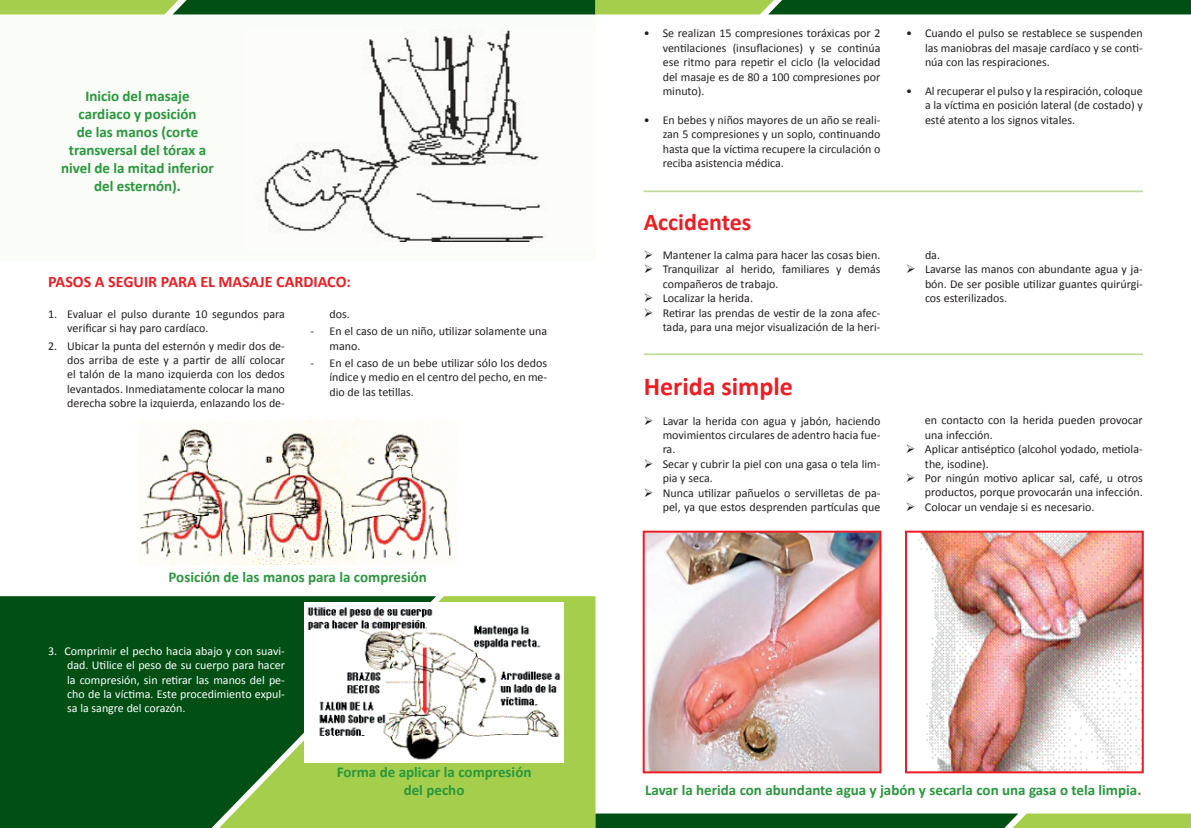
<style>
.page{position:relative;width:1191px;height:828px;background:#fff}
.page>*{position:absolute;margin:0;border:0;box-sizing:border-box;transform-origin:0 0}
.t1{font:700 26px "Calibri";color:#ee1d23}
.t2{font:700 24px "Calibri";color:#ee1d23}
.t3{font:700 16px "Calibri";color:#ee1d23}
.t4{font:700 15px/18px "Calibri";color:#2a973d;text-align:center}
.t5{font:12px/14.4px "Calibri";color:#231f20;text-align:justify}
.t6{font:12px/14.4px "Calibri";color:#fff;text-align:justify}
</style>
<div class="page">
<div style="left:0;top:0;width:595px;height:261px;background:#f9fcf7"></div>
<div style="left:242px;top:28px;width:353px;height:223px;background:#fff"></div>
<div style="left:0;top:596px;width:219px;height:232px;background:#004f14"></div>
<svg style="left:219px;top:596px;width:376px;height:232px;fill:#a4ce4c"></svg>
<svg style="left:0;top:0;width:1191px;height:14px"></svg>
<svg style="left:595px;top:813px;width:596px;height:15px"></svg>
<img style="left:138px;top:420px;width:319px;height:145px">
<img style="left:257px;top:28px;width:287px;height:214px">
<img style="left:304px;top:602px;width:259px;height:160px">
<hr style="left:643px;top:190px;width:499px;height:2px;background:#bedd9b">
<hr style="left:643px;top:353px;width:499px;height:2px;background:#bedd9b">
<img style="left:918px;top:533px;width:222px;height:237px">
<div style="left:905px;top:530px;width:238px;height:243px;border:2px solid #ee1d23"></div>
<img style="left:645px;top:533px;width:233px;height:237px">
<div style="left:642px;top:530px;width:239px;height:243px;border:2px solid #ee1d23"></div>
<p class="t4" style="left:61px;top:87px;width:154px">Inicio del masaje cardiaco y posición<br>de las manos (corte transversal del tórax a nivel de la mitad inferior del esternón).</p>
<h3 class="t3" style="left:48px;top:271px;width:304px">PASOS A SEGUIR PARA EL MASAJE CARDIACO:</h3>
<p class="t5" style="left:67px;top:307px;width:219px;text-indent:-19px">1. Evaluar el pulso durante 10 segundos para verificar si hay paro cardíaco.</p>
<p class="t5" style="left:67px;top:338px;width:219px;text-indent:-19px">2. Ubicar la punta del esternón y medir dos de&shy;dos arriba de este y a partir de allí colocar el talón de la mano izquierda con los dedos levantados. Inmediatamente colocar la mano derecha sobre la izquierda, enlazando los de-</p>
<p class="t5" style="left:329px;top:307px;width:22px">dos.</p>
<p class="t5" style="left:329px;top:324px;width:219px;text-indent:-19px">- En el caso de un niño, utilizar solamente una mano.</p>
<p class="t5" style="left:329px;top:356px;width:219px;text-indent:-19px">- En el caso de un bebe utilizar sólo los dedos índice y medio en el centro del pecho, en me&shy;dio de las tetillas.</p>
<p class="t4" style="left:169px;top:568px;width:260px">Posición de las manos para la compresión</p>
<p class="t6" style="left:67px;top:643px;width:219px;text-indent:-19px">3. Comprimir el pecho hacia abajo y con suavi&shy;dad. Utilice el peso de su cuerpo para hacer la compresión, sin retirar las manos del pe&shy;cho de la víctima. Este procedimiento expul&shy;sa la sangre del corazón.</p>
<p class="t4" style="left:337px;top:762px;width:196px">Forma de aplicar la compresión del pecho</p>
<p class="t5" style="left:662px;top:26px;width:219px;text-indent:-19px">• Se realizan 15 compresiones toráxicas por 2 ventilaciones (insuflaciones) y se continúa ese ritmo para repetir el ciclo (la velocidad del masaje es de 80 a 100 compresiones por minuto).</p>
<p class="t5" style="left:662px;top:113px;width:219px;text-indent:-19px">• En bebes y niños mayores de un año se reali&shy;zan 5 compresiones y un soplo, continuando hasta que la víctima recupere la circulación o reciba asistencia médica.</p>
<h2 class="t2" style="left:643px;top:207px;width:109px">Accidentes</h2>
<p class="t5" style="left:643px;top:248px;width:238px">➢ Mantener la calma para hacer las cosas bien.</p>
<p class="t5" style="left:662px;top:262px;width:219px;text-indent:-19px">➢ Tranquilizar al herido, familiares y demás compañeros de trabajo.</p>
<p class="t5" style="left:643px;top:291px;width:111px">➢ Localizar la herida.</p>
<p class="t5" style="left:643px;top:305px;width:238px;text-align:right">➢ Retirar las prendas de vestir de la zona afec&shy;tada, para una mejor visualización de la heri-</p>
<h1 class="t1" style="left:643px;top:369px;width:151px">Herida simple</h1>
<p class="t5" style="left:662px;top:413px;width:219px;text-indent:-19px">➢ Lavar la herida con agua y jabón, haciendo movimientos circulares de adentro hacia fue&shy;ra.</p>
<p class="t5" style="left:662px;top:456px;width:219px;text-indent:-19px">➢ Secar y cubrir la piel con una gasa o tela lim&shy;pia y seca.</p>
<p class="t5" style="left:643px;top:485px;width:238px;text-align:right">➢ Nunca utilizar pañuelos o servilletas de pa&shy;pel, ya que estos desprenden partículas que</p>
<p class="t5" style="left:925px;top:26px;width:219px;text-indent:-19px">• Cuando el pulso se restablece se suspenden las maniobras del masaje cardíaco y se conti&shy;núa con las respiraciones.</p>
<p class="t5" style="left:925px;top:84px;width:219px;text-indent:-19px">• Al recuperar el pulso y la respiración, coloque a la víctima en posición lateral (de costado) y esté atento a los signos vitales.</p>
<p class="t5" style="left:925px;top:248px;width:17px">da.</p>
<p class="t5" style="left:925px;top:262px;width:219px;text-indent:-19px">➢ Lavarse las manos con abundante agua y ja&shy;bón. De ser posible utilizar guantes quirúrgi&shy;cos esterilizados.</p>
<p class="t5" style="left:925px;top:413px;width:219px">en contacto con la herida pueden provocar una infección.</p>
<p class="t5" style="left:925px;top:442px;width:219px;text-indent:-19px">➢ Aplicar antiséptico (alcohol yodado, metiola&shy;the, isodine).</p>
<p class="t5" style="left:906px;top:471px;width:238px;text-align:right">➢ Por ningún motivo aplicar sal, café, u otros productos, porque provocarán una infección.</p>
<p class="t5" style="left:906px;top:499px;width:190px">➢ Colocar un vendaje si es necesario.</p>
<p class="t4" style="left:645px;top:781px;width:498px">Lavar la herida con abundante agua y jabón y secarla con una gasa o tela limpia.</p>
</div>
